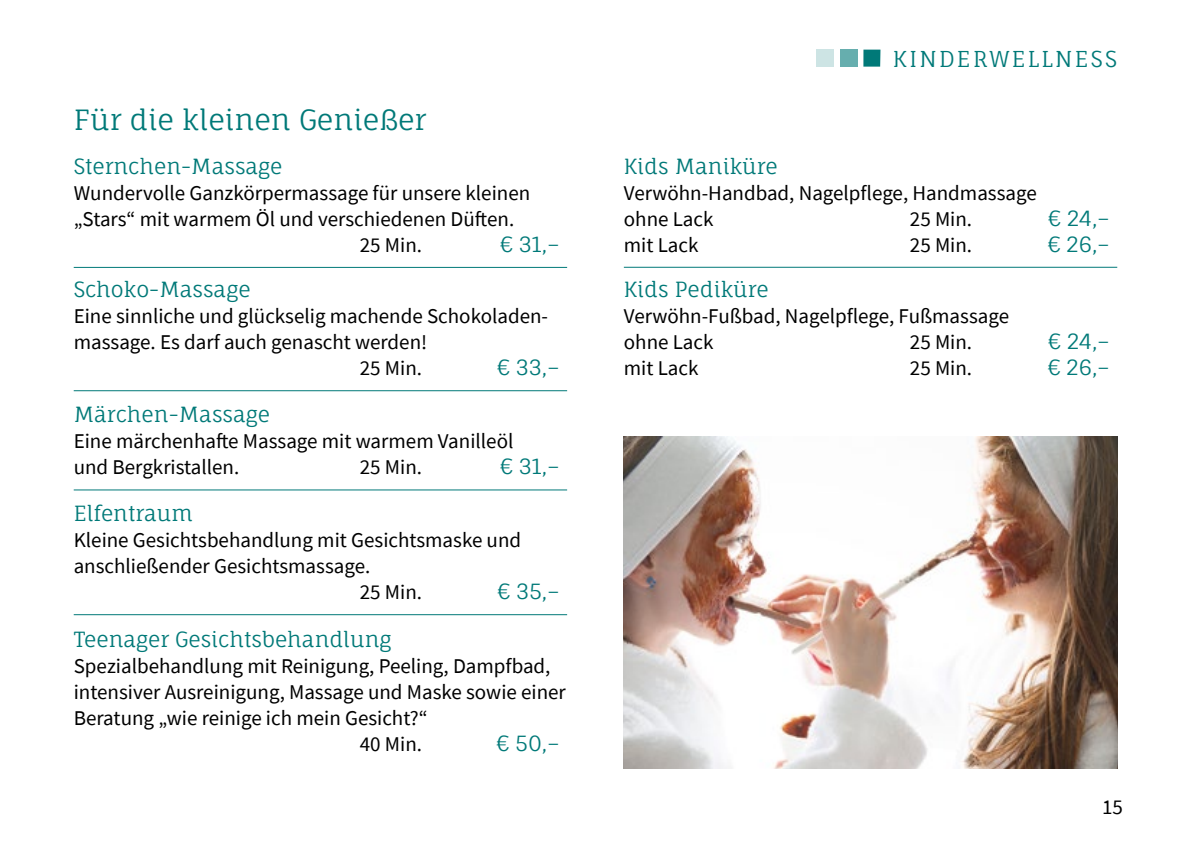
<style>
.page{position:relative;width:1191px;height:842px;background:#fff}
.page>*{position:absolute;margin:0;border:0;box-sizing:border-box;transform-origin:0 0}
.t1{font:28px "Fauna One";color:#007978}
.t2{font:22px "Fauna One";letter-spacing:.11em;color:#007978}
.t3{font:21px/26px "Source Sans Pro";color:#000}
.t4{font:21px "Fauna One";color:#007978}
</style>
<div class="page">
<div style="left:863px;top:50px;width:17px;height:17px;background:#007978"></div>
<div style="left:840px;top:50px;width:17px;height:17px;background:#66aeae"></div>
<div style="left:816px;top:50px;width:17px;height:17px;background:#cde4e4"></div>
<hr style="left:74px;top:267px;width:493px;height:1px;background:#007978">
<hr style="left:74px;top:390px;width:493px;height:1px;background:#007978">
<hr style="left:74px;top:489px;width:493px;height:1px;background:#007978">
<hr style="left:74px;top:614px;width:493px;height:1px;background:#007978">
<hr style="left:624px;top:267px;width:493px;height:1px;background:#007978">
<img style="left:624px;top:437px;width:493px;height:331px">
<h1 class="t1" style="left:74px;top:102px;width:354px">Für die kleinen Genießer</h1>
<p class="t4" style="left:74px;top:153px;width:210px">Sternchen-Massage</p>
<p class="t3" style="left:74px;top:180px;width:458px">Wundervolle Ganzkörpermassage für unsere kleinen</p>
<p class="t3" style="left:74px;top:206px;width:442px">„Stars“ mit warmem Öl und verschiedenen Düften.</p>
<p class="t3" style="left:360px;top:232px;width:64px">25 Min.</p>
<p class="t4" style="left:500px;top:231px;width:60px">€ 31,–</p>
<p class="t4" style="left:74px;top:276px;width:178px">Schoko-Massage</p>
<p class="t3" style="left:74px;top:303px;width:476px">Eine sinnliche und glückselig machende Schokoladen-</p>
<p class="t3" style="left:74px;top:329px;width:355px">massage. Es darf auch genascht werden!</p>
<p class="t3" style="left:360px;top:355px;width:64px">25 Min.</p>
<p class="t4" style="left:497px;top:354px;width:64px">€ 33,–</p>
<p class="t4" style="left:74px;top:401px;width:198px">Märchen-Massage</p>
<p class="t3" style="left:74px;top:428px;width:441px">Eine märchenhafte Massage mit warmem Vanilleöl und Bergkristallen.</p>
<p class="t3" style="left:360px;top:454px;width:64px">25 Min.</p>
<p class="t4" style="left:500px;top:453px;width:60px">€ 31,–</p>
<p class="t4" style="left:74px;top:500px;width:121px">Elfentraum</p>
<p class="t3" style="left:74px;top:527px;width:449px">Kleine Gesichtsbehandlung mit Gesichtsmaske und</p>
<p class="t3" style="left:74px;top:553px;width:298px">anschließender Gesichtsmassage.</p>
<p class="t3" style="left:360px;top:579px;width:64px">25 Min.</p>
<p class="t4" style="left:498px;top:578px;width:63px">€ 35,–</p>
<p class="t4" style="left:74px;top:626px;width:319px">Teenager Gesichtsbehandlung</p>
<p class="t3" style="left:74px;top:653px;width:478px">Spezialbehandlung mit Reinigung, Peeling, Dampfbad,</p>
<p class="t3" style="left:74px;top:679px;width:494px">intensiver Ausreinigung, Massage und Maske sowie einer</p>
<p class="t3" style="left:74px;top:705px;width:355px">Beratung „wie reinige ich mein Gesicht?“</p>
<p class="t3" style="left:360px;top:731px;width:64px">40 Min.</p>
<p class="t4" style="left:497px;top:730px;width:64px">€ 50,–</p>
<p class="t2" style="left:893px;top:45px;width:225px">KINDERWELLNESS</p>
<p class="t4" style="left:624px;top:153px;width:155px">Kids Maniküre</p>
<p class="t3" style="left:624px;top:180px;width:414px">Verwöhn-Handbad, Nagelpflege, Handmassage ohne Lack</p>
<p class="t3" style="left:910px;top:206px;width:64px">25 Min.</p>
<p class="t4" style="left:1048px;top:205px;width:63px">€ 24,–</p>
<p class="t3" style="left:624px;top:232px;width:76px">mit Lack</p>
<p class="t3" style="left:910px;top:232px;width:64px">25 Min.</p>
<p class="t4" style="left:1048px;top:231px;width:63px">€ 26,–</p>
<p class="t4" style="left:624px;top:276px;width:146px">Kids Pediküre</p>
<p class="t3" style="left:624px;top:303px;width:387px">Verwöhn-Fußbad, Nagelpflege, Fußmassage ohne Lack</p>
<p class="t3" style="left:910px;top:329px;width:64px">25 Min.</p>
<p class="t4" style="left:1048px;top:328px;width:63px">€ 24,–</p>
<p class="t3" style="left:624px;top:355px;width:76px">mit Lack</p>
<p class="t3" style="left:910px;top:355px;width:64px">25 Min.</p>
<p class="t4" style="left:1048px;top:354px;width:63px">€ 26,–</p>
<p class="t3" style="left:1102px;top:794px;width:22px">15</p>
</div>
